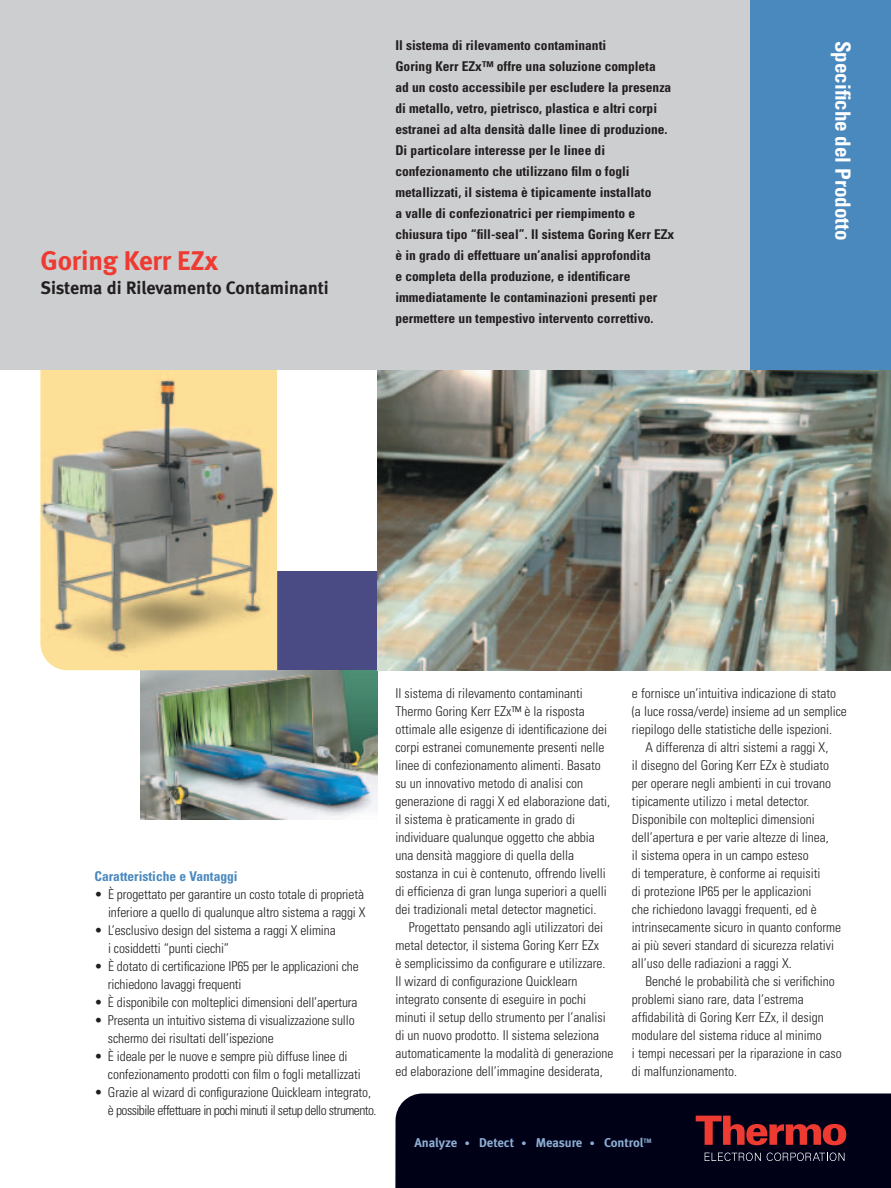
<style>
.page{position:relative;width:891px;height:1188px;background:#fff}
.page>*{position:absolute;margin:0;border:0;box-sizing:border-box;transform-origin:0 0}
.t1{font:27px "Meta Bold LF";letter-spacing:-.005em;color:#ee3b32}
.t2{font:700 condensed 21px "Univers";color:#fff}
.t3{font:18px "Meta Bold LF";color:#231f20}
.t4{font:300 condensed 13.5px/18px "Univers";color:#231f20}
.t5{font:700 condensed 13.5px/21px "Univers";color:#231f20}
.t6{font:300 condensed 13.5px/18px "Univers";letter-spacing:-.04em;color:#231f20}
.t7{font:700 condensed 13.5px "Univers";color:#4a89be}
.t8{font:12.75px "Meta Bold LF";letter-spacing:-.005em;color:#8dafd5}
.s1{font-size:10.5px}
</style>
<div class="page">
<img style="left:141px;top:670px;width:236px;height:150px">
<div style="left:277px;top:571px;width:100px;height:99px;background:#4a4b84"></div>
<img style="left:377px;top:370px;width:514px;height:300px">
<img style="left:40px;top:370px;width:237px;height:300px">
<div style="left:0;top:0;width:891px;height:370px;background:#cdced0"></div>
<div style="left:750px;top:0;width:141px;height:370px;background:#4a89be"></div>
<div style="left:395px;top:1094px;width:496px;height:94px;background:#000117"></div>
<svg style="left:696px;top:1116px;width:150px;height:29px"></svg>
<svg style="left:767px;top:1153px;width:78px;height:8px"></svg>
<svg style="left:705px;top:1153px;width:56px;height:8px"></svg>
<h1 class="t1" style="left:40px;top:251px;width:179px">Goring Kerr EZx</h1>
<h3 class="t3" style="left:40px;top:281px;width:290px">Sistema di Rilevamento Contaminanti</h3>
<p class="t5" style="left:395px;top:36px;width:280px">Il sistema di rilevamento contaminanti<br>Goring Kerr EZx™ offre una soluzione completa<br>ad un costo accessibile per escludere la presenza di metallo, vetro, pietrisco, plastica e altri corpi estranei ad alta densità dalle linee di produzione.<br>Di particolare interesse per le linee di confezionamento che utilizzano film o fogli metallizzati, il sistema è tipicamente installato<br>a valle di confezionatrici per riempimento e chiusura tipo “fill-seal”. Il sistema Goring Kerr EZx è in grado di effettuare un’analisi approfondita<br>e completa della produzione, e identificare immediatamente le contaminazioni presenti per permettere un tempestivo intervento correttivo.</p>
<h2 class="t2" style="left:851px;top:40px;width:202px;rotate:90deg">Specifiche del Prodotto</h2>
<p class="t7" style="left:94px;top:871px;width:145px">Caratteristiche e Vantaggi</p>
<p class="t4" style="left:94px;top:886px;width:273px;text-align:right">• È progettato per garantire un costo totale di proprietà inferiore a quello di qualunque altro sistema a raggi X</p>
<p class="t4" style="left:108px;top:922px;width:229px;text-indent:-14px">• L’esclusivo design del sistema a raggi X elimina i cosiddetti “punti ciechi”</p>
<p class="t4" style="left:108px;top:958px;width:252px;text-indent:-13px">• È dotato di certificazione IP65 per le applicazioni che richiedono lavaggi frequenti</p>
<p class="t4" style="left:94px;top:994px;width:265px">• È disponibile con molteplici dimensioni dell’apertura</p>
<p class="t4" style="left:108px;top:1012px;width:248px;text-indent:-13px">• Presenta un intuitivo sistema di visualizzazione sullo schermo dei risultati dell’ispezione</p>
<p class="t4" style="left:108px;top:1048px;width:254px;text-indent:-13px">• È ideale per le nuove e sempre più diffuse linee di confezionamento prodotti con film o fogli metallizzati</p>
<p class="t6" style="left:108px;top:1084px;width:270px;text-indent:-13px">• Grazie al wizard di configurazione Quicklearn integrato, è possibile effettuare in pochi minuti il setup dello strumento.</p>
<p class="t4" style="left:395px;top:685px;width:216px">Il sistema di rilevamento contaminanti Thermo Goring Kerr EZx™ è la risposta ottimale alle esigenze di identificazione dei corpi estranei comunemente presenti nelle linee di confezionamento alimenti. Basato su un innovativo metodo di analisi con generazione di raggi X ed elaborazione dati, il sistema è praticamente in grado di individuare qualunque oggetto che abbia una densità maggiore di quella della sostanza in cui è contenuto, offrendo livelli di efficienza di gran lunga superiori a quelli dei tradizionali metal detector magnetici.</p>
<p class="t4" style="left:395px;top:919px;width:220px;text-indent:14px">Progettato pensando agli utilizzatori dei metal detector, il sistema Goring Kerr EZx<br>è semplicissimo da configurare e utilizzare.<br>Il wizard di configurazione Quicklearn integrato consente di eseguire in pochi minuti il setup dello strumento per l’analisi di un nuovo prodotto. Il sistema seleziona automaticamente la modalità di generazione ed elaborazione dell’immagine desiderata,</p>
<p class="t4" style="left:632px;top:685px;width:216px">e fornisce un’intuitiva indicazione di stato (a luce rossa/verde) insieme ad un semplice riepilogo delle statistiche delle ispezioni.</p>
<p class="t4" style="left:632px;top:739px;width:211px;text-indent:14px">A differenza di altri sistemi a raggi X,<br>il disegno del Goring Kerr EZx è studiato per operare negli ambienti in cui trovano tipicamente utilizzo i metal detector.<br>Disponibile con molteplici dimensioni dell’apertura e per varie altezze di linea,<br>il sistema opera in un campo esteso<br>di temperature, è conforme ai requisiti<br>di protezione IP65 per le applicazioni<br>che richiedono lavaggi frequenti, ed è intrinsecamente sicuro in quanto conforme ai più severi standard di sicurezza relativi all’uso delle radiazioni a raggi X.</p>
<p class="t4" style="left:632px;top:973px;width:211px;text-indent:14px">Benché le probabilità che si verifichino problemi siano rare, data l’estrema affidabilità di Goring Kerr EZx, il design modulare del sistema riduce al minimo<br>i tempi necessari per la riparazione in caso di malfunzionamento.</p>
<p class="t8" style="left:415px;top:1139px;width:239px">Analyze <span class="s1">•</span> Detect <span class="s1">•</span> Measure <span class="s1">•</span> Control<sup>TM</sup></p>
</div>
